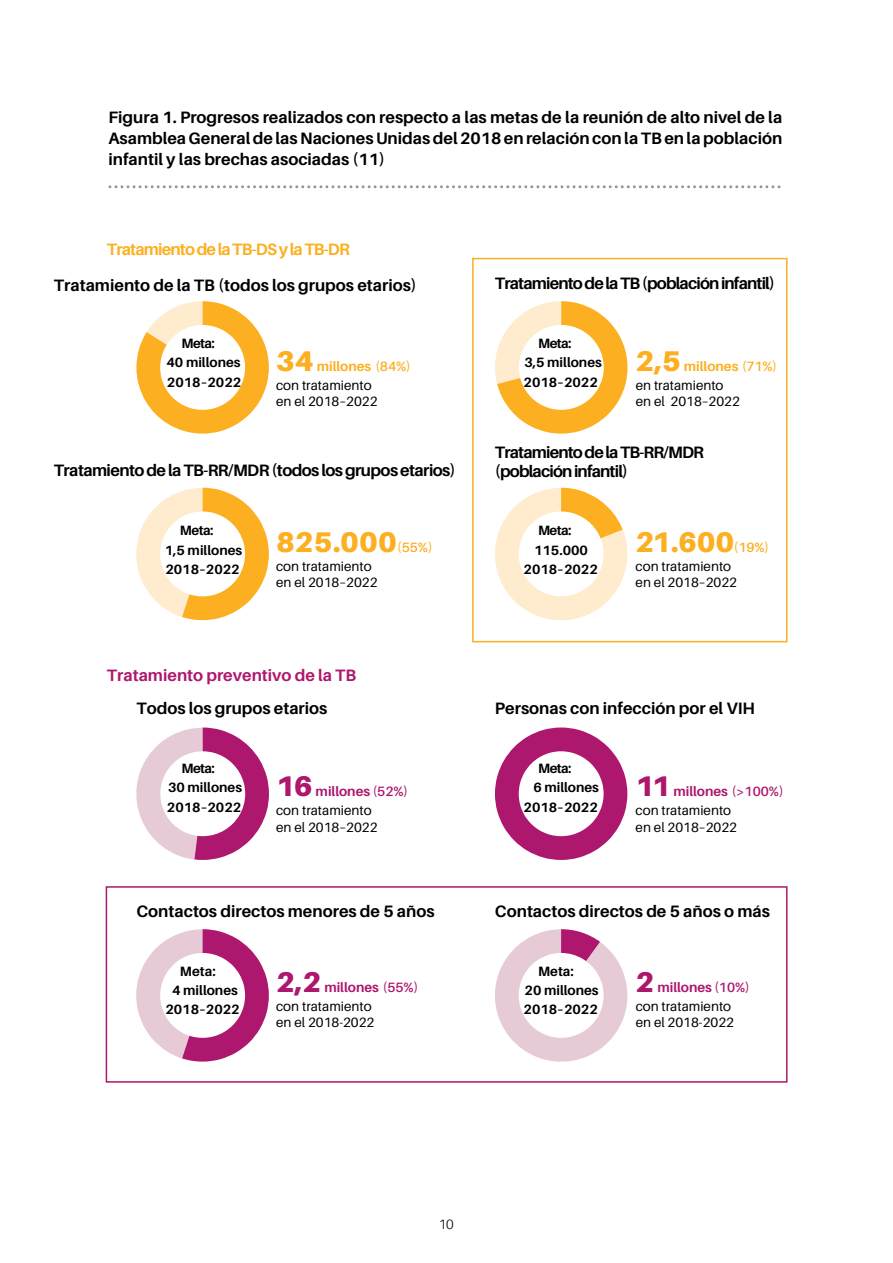
<style>
.page{position:relative;width:893px;height:1263px;background:#fff}
.page>*{position:absolute;margin:0;border:0;box-sizing:border-box;transform-origin:0 0}
.t1{font:900 28.5px "Aileron";color:#fcaf20}
.t2{font:700 16.5px/21px "Aileron";color:#000;text-align:justify}
.t3{font:700 16.5px/19.8px "Aileron";letter-spacing:-.05em;color:#000}
.t4{font:700 16.5px "Aileron";letter-spacing:-.035em;color:#000}
.t5{font:700 16.5px "Aileron";letter-spacing:-.05em;color:#fcaf20}
.t6{font:700 16.5px "Aileron";color:#ae176e}
.t7{font:13.5px/19.2px "Aileron";color:#000}
.t8{font:700 13.5px/19.2px "Aileron";color:#000}
.t9{font:300 13.5px "Aileron";color:#000}
.s1{font-weight:900;font-size:28.5px;color:#fcaf20}
.s2{font-weight:700;color:#fcaf20}
.s3{font-weight:600;color:#fcaf20}
.s4{font-weight:600;font-size:13.5px}
.s5{font-weight:900;font-size:28.5px;color:#ae176e}
.s6{font-weight:700;color:#ae176e}
.s7{font-weight:600;color:#ae176e}
</style>
<div class="page">
<svg style="left:495px;top:488px;width:133px;height:133px"></svg>
<svg style="left:136px;top:488px;width:133px;height:132px"></svg>
<svg style="left:495px;top:301px;width:132px;height:133px"></svg>
<svg style="left:136px;top:301px;width:133px;height:133px"></svg>
<svg style="left:495px;top:929px;width:133px;height:133px"></svg>
<svg style="left:136px;top:929px;width:133px;height:132px"></svg>
<svg style="left:495px;top:727px;width:132px;height:133px"></svg>
<svg style="left:136px;top:727px;width:133px;height:133px"></svg>
<div style="left:106px;top:886px;width:681px;height:197px;border:2px solid #ae176e"></div>
<div style="left:472px;top:258px;width:315px;height:384px;border:2px solid #fcaf20"></div>
<svg style="left:110px;top:185px;width:670px;height:3px"></svg>
<p class="t2" style="left:108px;top:107px;width:675px">Figura 1. Progresos realizados con respecto a las metas de la reunión de alto nivel de la Asamblea General de las Naciones Unidas del 2018 en relación con la TB en la población infantil y las brechas asociadas (11)</p>
<p class="t5" style="left:107px;top:240px;width:245px">Tratamiento de la TB-DS y la TB-DR</p>
<p class="t2" style="left:54px;top:275px;width:364px">Tratamiento de la TB (todos los grupos etarios)</p>
<p class="t8" style="left:166px;top:334px;width:76px;text-indent:15px">Meta:<br>40 millones<br>2018–2022</p>
<p class="t7" style="left:276px;top:357px;width:136px"><span class="s1">34</span> <span class="s2">millones</span> <span class="s3">(84%) </span>con tratamiento</p>
<p class="t7" style="left:276px;top:392px;width:103px">en el 2018–2022</p>
<p class="t4" style="left:54px;top:461px;width:403px">Tratamiento de la TB-RR/MDR (todos los grupos etarios)</p>
<p class="t8" style="left:165px;top:521px;width:79px;text-indent:15px">Meta:<br>1,5 millones<br>2018–2022</p>
<h1 class="t1" style="left:276px;top:525px;width:158px">825.000 <span class="s4">(55%)</span></h1>
<p class="t7" style="left:276px;top:558px;width:103px;line-height:16.2px">con tratamiento en el 2018–2022</p>
<p class="t6" style="left:107px;top:666px;width:251px">Tratamiento preventivo de la TB</p>
<p class="t2" style="left:136px;top:698px;width:193px">Todos los grupos etarios</p>
<p class="t8" style="left:167px;top:759px;width:77px;text-indent:15px">Meta:<br>30 millones<br>2018–2022</p>
<p class="t7" style="left:276px;top:782px;width:134px"><span class="s5">16</span> <span class="s6">millones</span> <span class="s7">(52%) </span>con tratamiento</p>
<p class="t7" style="left:276px;top:817px;width:103px">en el 2018–2022</p>
<p class="t2" style="left:136px;top:900px;width:300px">Contactos directos menores de 5 años</p>
<p class="t8" style="left:180px;top:961px;width:37px">Meta:</p>
<p class="t8" style="left:172px;top:981px;width:67px">4 millones</p>
<p class="t8" style="left:165px;top:1000px;width:76px">2018–2022</p>
<p class="t7" style="left:276px;top:977px;width:144px"><span class="s5">2,2</span> <span class="s6">millones</span> <span class="s7">(55%) </span>con tratamiento</p>
<p class="t7" style="left:276px;top:1013px;width:100px">en el 2018-2022</p>
<p class="t3" style="left:495px;top:274px;width:282px">Tratamiento de la TB (población infantil)</p>
<p class="t8" style="left:524px;top:334px;width:80px;text-indent:15px">Meta:<br>3,5 millones<br>2018–2022</p>
<p class="t7" style="left:636px;top:357px;width:143px"><span class="s1">2,5</span> <span class="s2">millones</span> <span class="s3">(71%) </span>en tratamiento</p>
<p class="t7" style="left:636px;top:392px;width:106px">en el 2018–2022</p>
<p class="t3" style="left:495px;top:442px;width:211px">Tratamiento de la TB-RR/MDR (población infantil)</p>
<p class="t8" style="left:538px;top:521px;width:35px">Meta:</p>
<p class="t8" style="left:534px;top:540px;width:55px">115.000</p>
<p class="t8" style="left:524px;top:560px;width:76px">2018–2022</p>
<h1 class="t1" style="left:636px;top:525px;width:135px">21.600 <span class="s4">(19%)</span></h1>
<p class="t7" style="left:636px;top:558px;width:103px;line-height:16.2px">con tratamiento en el 2018–2022</p>
<p class="t2" style="left:495px;top:698px;width:262px">Personas con infección por el VIH</p>
<p class="t8" style="left:538px;top:759px;width:35px">Meta:</p>
<p class="t8" style="left:533px;top:778px;width:67px">6 millones</p>
<p class="t8" style="left:524px;top:797px;width:76px">2018–2022</p>
<p class="t7" style="left:636px;top:782px;width:149px"><span class="s5">11</span> <span class="s6">millones</span> <span class="s7">(&gt;100%) </span>con tratamiento</p>
<p class="t7" style="left:636px;top:817px;width:103px">en el 2018–2022</p>
<p class="t2" style="left:495px;top:900px;width:276px">Contactos directos de 5 años o más</p>
<p class="t8" style="left:524px;top:961px;width:77px;text-indent:15px">Meta:<br>20 millones<br>2018–2022</p>
<p class="t7" style="left:636px;top:977px;width:116px"><span class="s5">2</span> <span class="s6">millones</span> <span class="s7">(10%) </span>con tratamiento</p>
<p class="t7" style="left:636px;top:1013px;width:100px">en el 2018-2022</p>
<p class="t9" style="left:439px;top:1217px;width:17px">10</p>
</div>
